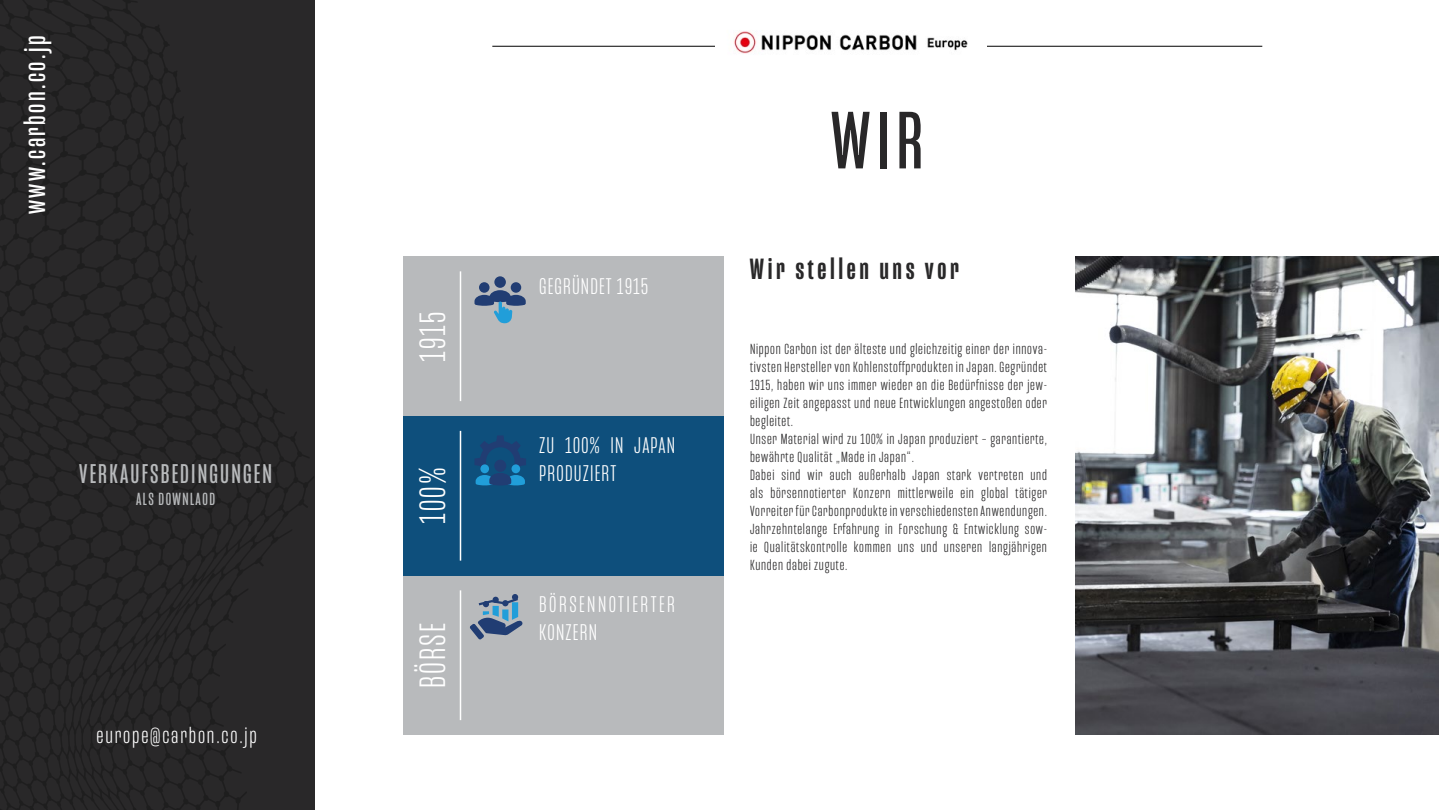
<style>
.page{position:relative;width:1440px;height:810px;background:#fff}
.page>*{position:absolute;margin:0;border:0;box-sizing:border-box;transform-origin:0 0}
.t1{font:83.25px "Mongoose";color:#292829}
.t2{font:300 37.5px "Mongoose";letter-spacing:.05em;color:#fff}
.t3{font:30px "Mongoose";letter-spacing:.08em;color:#fff}
.t4{font:500 30px "Mongoose";letter-spacing:.12em;color:#292829}
.t5{font:27.75px "Mongoose";letter-spacing:.08em;color:#b8babc}
.t6{font:300 23.25px/27.9px "Mongoose";letter-spacing:.05em;color:#fff}
.t7{font:300 23.25px/27.9px "Mongoose";letter-spacing:.105em;color:#fff}
.t8{font:300 22.5px "Mongoose";letter-spacing:.08em;color:#fff}
.t9{font:18px "Mongoose";letter-spacing:.08em;color:#b8babc}
.t10{font:300 15px/18px "Mongoose";letter-spacing:.05em;color:#292829}
</style>
<div class="page">
<img style="left:1076px;top:256px;width:362px;height:479px">
<hr style="left:492px;top:46px;width:285px;height:1px;background:#000">
<hr style="left:978px;top:46px;width:284px;height:1px;background:#000">
<svg style="left:0;top:0;width:315px;height:810px;background:#272627"></svg>
<img style="left:716px;top:31px;width:271px;height:23px">
<div style="left:404px;top:256px;width:320px;height:160px;background:#b8babc"></div>
<div style="left:404px;top:575px;width:320px;height:160px;background:#b8babc"></div>
<div style="left:404px;top:416px;width:320px;height:159px;background:#0e4f7c"></div>
<hr style="left:460px;top:271px;width:1px;height:130px;background:#fff">
<hr style="left:460px;top:431px;width:1px;height:130px;background:#fff">
<hr style="left:460px;top:590px;width:1px;height:130px;background:#fff">
<div style="left:511px;top:282px;width:10px;height:11px;background:#213d73;border-radius:50%"></div>
<div style="left:479px;top:282px;width:11px;height:11px;background:#213d73;border-radius:50%"></div>
<div style="left:494px;top:276px;width:12px;height:12px;background:#213d73;border-radius:50%"></div>
<svg style="left:475px;top:290px;width:51px;height:33px"></svg>
<svg style="left:475px;top:436px;width:51px;height:50px"></svg>
<div style="left:494px;top:460px;width:12px;height:12px;background:#213d73;border-radius:50%"></div>
<svg style="left:470px;top:594px;width:53px;height:46px"></svg>
<h3 class="t3" style="left:18px;top:214px;width:179px;rotate:-90deg">www.carbon.co.jp</h3>
<h3 class="t5" style="left:79px;top:458px;width:194px">VERKAUFSBEDINGUNGEN</h3>
<p class="t9" style="left:136px;top:489px;width:80px">ALS DOWNLAOD</p>
<h3 class="t8" style="left:96px;top:722px;width:162px">europe@carbon.co.jp</h3>
<h2 class="t2" style="left:411px;top:362px;width:52px;rotate:-90deg">1915</h2>
<h2 class="t2" style="left:411px;top:524px;width:58px;rotate:-90deg">100%</h2>
<h2 class="t2" style="left:411px;top:688px;width:66px;rotate:-90deg">BÖRSE</h2>
<h3 class="t6" style="left:539px;top:272px;width:111px">GEGRÜNDET 1915</h3>
<h3 class="t6" style="left:539px;top:431px;width:137px">ZU 100% IN JAPAN<br>PRODUZIERT</h3>
<h3 class="t7" style="left:539px;top:591px;width:137px">BÖRSENNOTIERTER<br>KONZERN</h3>
<h1 class="t1" style="left:831px;top:93px;width:94px">WIR</h1>
<h3 class="t4" style="left:750px;top:252px;width:211px">Wir stellen uns vor</h3>
<p class="t10" style="left:750px;top:341px;width:299px">Nippon Carbon ist der älteste und gleichzeitig einer der innova&shy;tivsten Hersteller von Kohlenstoffprodukten in Japan. Gegründet 1915, haben wir uns immer wieder an die Bedürfnisse der jew&shy;eiligen Zeit angepasst und neue Entwicklungen angestoßen oder begleitet.<br>Unser Material wird zu 100% in Japan produziert – garantierte, bewährte Qualität „Made in Japan“.<br>Dabei sind wir auch außerhalb Japan stark vertreten und als börsennotierter Konzern mittlerweile ein global tätiger Vorreiter für Carbonprodukte in verschiedensten Anwendungen.<br>Jahrzehntelange Erfahrung in Forschung &amp; Entwicklung sow&shy;ie Qualitätskontrolle kommen uns und unseren langjährigen Kunden dabei zugute.</p>
</div>
